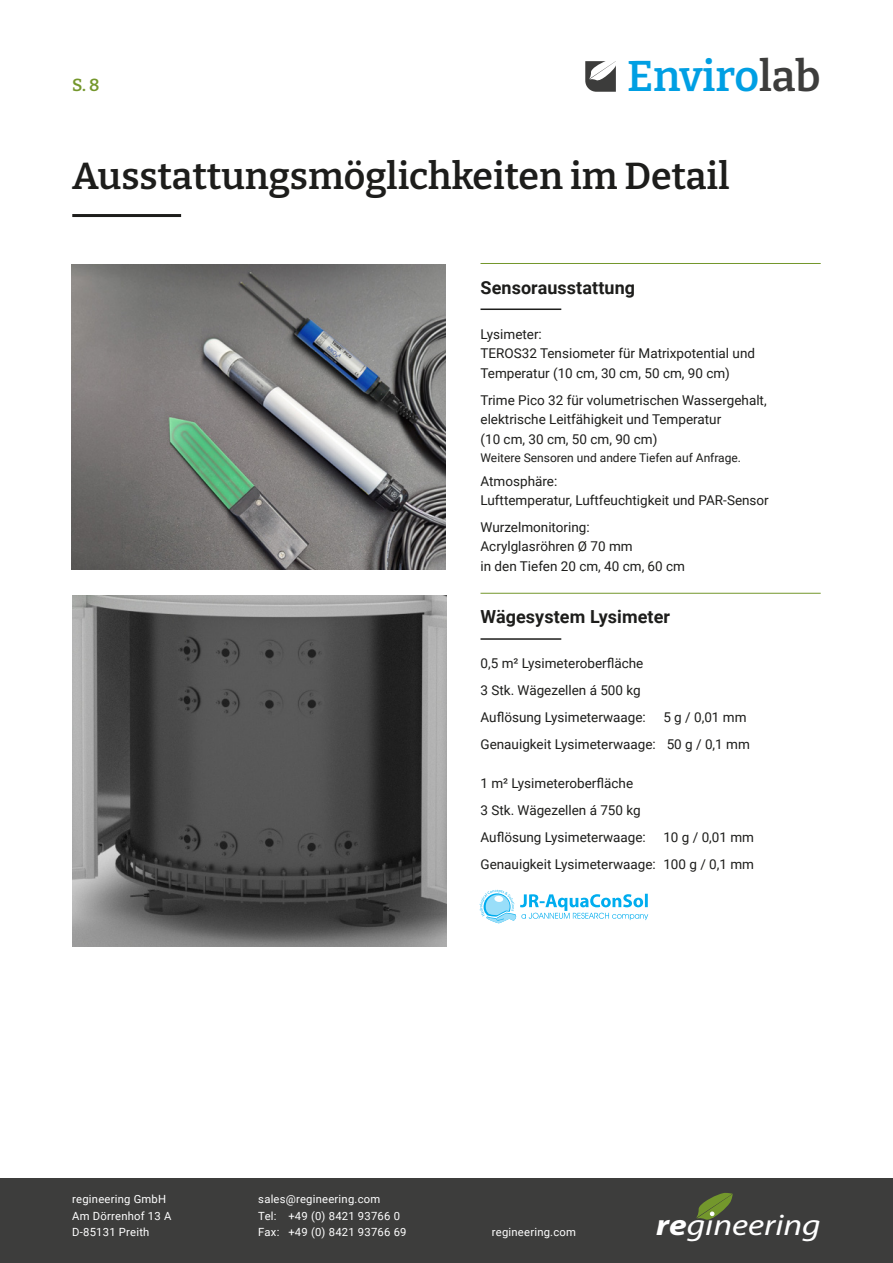
<style>
.page{position:relative;width:893px;height:1263px;background:#fff}
.page>*{position:absolute;margin:0;border:0;box-sizing:border-box;transform-origin:0 0}
.t1{font:600 42.9px "Bitter";letter-spacing:-.005em;color:#009fe3}
.t2{font:600 37.5px "Bitter";color:#1d1d1b}
.t3{font:italic 30.15px "Myriad Pro";color:#fff;scale:1.17 1}
.t4{font:700 18px "Roboto";letter-spacing:.005em;color:#1d1d1b}
.t5{font:600 17.4px "Bitter";color:#74972c}
.t6{font:13.5px/19.5px "Roboto";color:#1d1d1b}
.t7{font:12px "Roboto";color:#1d1d1b}
.t8{font:11.25px/16.5px "Roboto";letter-spacing:.02em;color:#fff}
.s1{color:#3d3d3c}
.s2{font-weight:700}
</style>
<div class="page">
<div style="left:0;top:1178px;width:893px;height:85px;background:#3d3d3c"></div>
<svg style="left:585px;top:61px;width:31px;height:31px"></svg>
<svg style="left:696px;top:1193px;width:37px;height:27px"></svg>
<hr style="left:72px;top:214px;width:109px;height:3px;background:#1d1d1b">
<hr style="left:480px;top:263px;width:341px;height:1px;background:#74972c">
<hr style="left:480px;top:308px;width:81px;height:2px;background:#1d1d1b">
<hr style="left:480px;top:593px;width:341px;height:1px;background:#74972c">
<hr style="left:480px;top:638px;width:81px;height:2px;background:#1d1d1b">
<img style="left:71px;top:264px;width:374px;height:306px">
<img style="left:72px;top:595px;width:374px;height:351px">
<svg style="left:479px;top:890px;width:169px;height:33px"></svg>
<p class="t5" style="left:72px;top:74px;width:29px">S. 8</p>
<h1 class="t1" style="left:627px;top:49px;width:195px">Enviro<span class="s1">lab</span></h1>
<h2 class="t2" style="left:72px;top:152px;width:659px">Ausstattungsmöglichkeiten im Detail</h2>
<h3 class="t4" style="left:480px;top:275px;width:156px">Sensorausstattung</h3>
<p class="t6" style="left:480px;top:324px;width:276px">Lysimeter:<br>TEROS32 Tensiometer für Matrixpotential und<br>Temperatur (10 cm, 30 cm, 50 cm, 90 cm)</p>
<p class="t6" style="left:480px;top:389px;width:288px">Trime Pico 32 für volumetrischen Wassergehalt, elektrische Leitfähigkeit und Temperatur<br>(10 cm, 30 cm, 50 cm, 90 cm)</p>
<p class="t7" style="left:480px;top:449px;width:262px">Weitere Sensoren und andere Tiefen auf Anfrage.</p>
<p class="t6" style="left:480px;top:470px;width:290px">Atmosphäre:<br>Lufttemperatur, Luftfeuchtigkeit und PAR-Sensor</p>
<p class="t6" style="left:480px;top:517px;width:206px">Wurzelmonitoring:<br>Acrylglasröhren Ø 70 mm<br>in den Tiefen 20 cm, 40 cm, 60 cm</p>
<h3 class="t4" style="left:480px;top:604px;width:191px">Wägesystem Lysimeter</h3>
<p class="t6" style="left:480px;top:650px;width:167px;line-height:27px">0,5 m² Lysimeteroberfläche<br>3 Stk. Wägezellen á 500 kg<br>Auflösung Lysimeterwaage:</p>
<p class="t6" style="left:480px;top:703px;width:271px;line-height:27px;text-align:right">5 g / 0,01 mm<br>Genauigkeit Lysimeterwaage: 50 g / 0,1 mm</p>
<p class="t6" style="left:480px;top:769px;width:167px;line-height:27px">1 m² Lysimeteroberfläche<br>3 Stk. Wägezellen á 750 kg<br>Auflösung Lysimeterwaage:</p>
<p class="t6" style="left:480px;top:823px;width:275px;line-height:27px;text-align:right">10 g / 0,01 mm<br>Genauigkeit Lysimeterwaage: 100 g / 0,1 mm</p>
<p class="t8" style="left:72px;top:1190px;width:101px">regineering GmbH<br>Am Dörrenhof 13 A<br>D-85131 Preith</p>
<p class="t8" style="left:258px;top:1190px;width:150px">sales@regineering.com<br>Tel: +49 (0) 8421 93766 0<br>Fax: +49 (0) 8421 93766 69</p>
<p class="t8" style="left:492px;top:1223px;width:86px">regineering.com</p>
<h3 class="t3" style="left:656px;top:1206px;width:142px"><span class="s2">re</span>gineering</h3>
</div>
